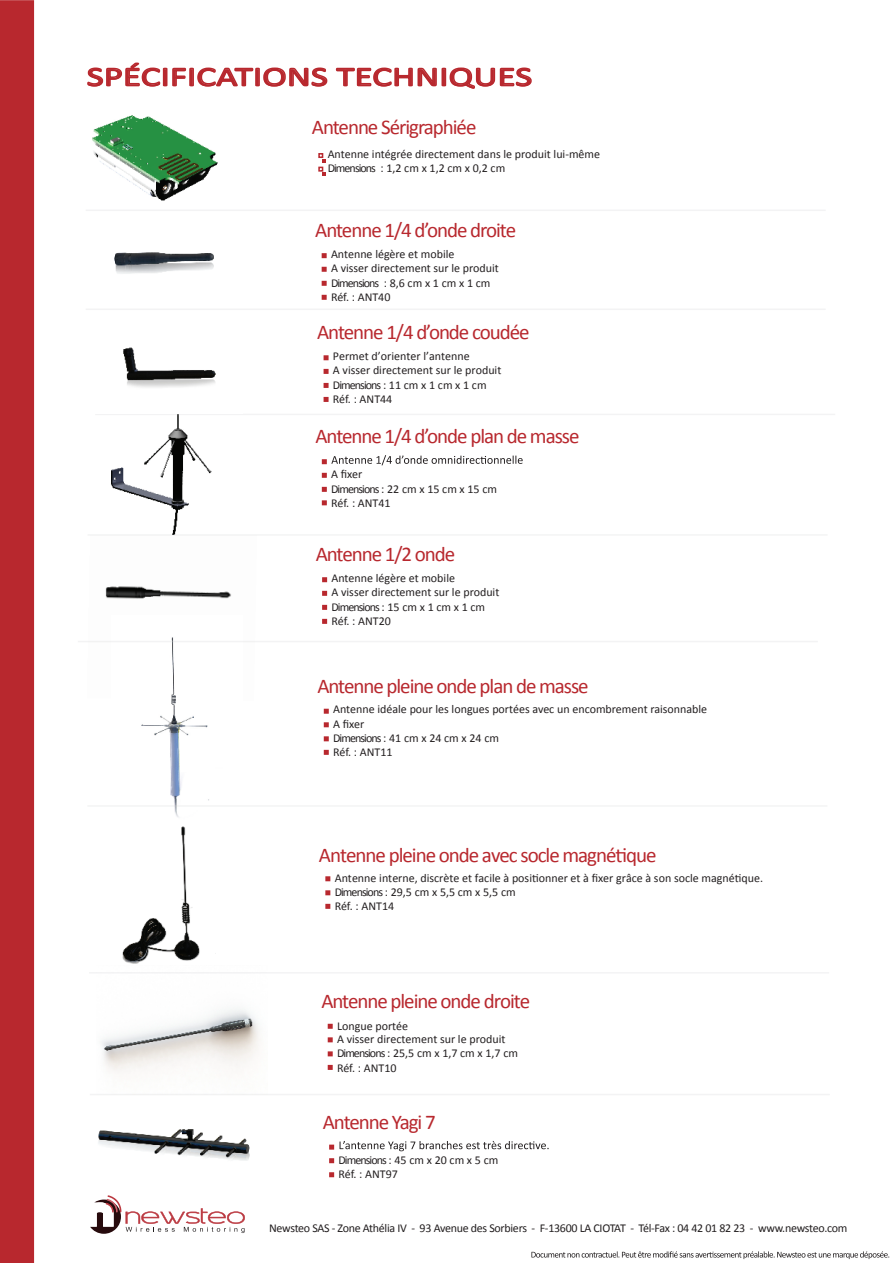
<style>
.page{position:relative;width:893px;height:1263px;background:#fff}
.page>*{position:absolute;margin:0;border:0;box-sizing:border-box;transform-origin:0 0}
.t1{font:27px "Calibri";color:#b8282e;scale:1.38 1}
.t2{font:21px "Calibri";letter-spacing:-.05em;color:#b8282e}
.t3{font:12px/14.4px "Calibri";color:#231f20}
.t4{font:12px "Calibri";letter-spacing:-.025em;color:#231f20}
</style>
<div class="page">
<div style="left:0;top:0;width:34px;height:1263px;background:#b8282e"></div>
<svg style="left:87px;top:62px;width:241px;height:25px"></svg>
<svg style="left:335px;top:67px;width:197px;height:22px"></svg>
<svg style="left:531px;top:1251px;width:358px;height:8px"></svg>
<svg style="left:318px;top:153px;width:8px;height:23px"></svg>
<img style="left:92px;top:115px;width:126px;height:86px">
<svg style="left:322px;top:253px;width:5px;height:5px"></svg>
<svg style="left:322px;top:267px;width:5px;height:5px"></svg>
<svg style="left:322px;top:281px;width:5px;height:5px"></svg>
<svg style="left:322px;top:295px;width:5px;height:5px"></svg>
<img style="left:114px;top:252px;width:100px;height:22px">
<svg style="left:322px;top:577px;width:5px;height:5px"></svg>
<svg style="left:322px;top:591px;width:5px;height:5px"></svg>
<svg style="left:322px;top:605px;width:5px;height:5px"></svg>
<svg style="left:322px;top:619px;width:5px;height:5px"></svg>
<img style="left:105px;top:586px;width:126px;height:13px">
<svg style="left:322px;top:455px;width:201px;height:10px"></svg>
<svg style="left:322px;top:473px;width:5px;height:5px"></svg>
<svg style="left:322px;top:487px;width:5px;height:5px"></svg>
<svg style="left:322px;top:500px;width:5px;height:5px"></svg>
<img style="left:111px;top:415px;width:101px;height:119px">
<hr style="left:86px;top:210px;width:740px;height:1px;background:#d1d2d4">
<hr style="left:86px;top:308px;width:740px;height:2px;background:#d1d2d4">
<hr style="left:88px;top:534px;width:740px;height:2px;background:#d1d2d4">
<svg style="left:324px;top:709px;width:5px;height:5px"></svg>
<svg style="left:324px;top:722px;width:5px;height:5px"></svg>
<svg style="left:324px;top:736px;width:5px;height:5px"></svg>
<svg style="left:324px;top:750px;width:5px;height:5px"></svg>
<img style="left:141px;top:637px;width:67px;height:152px">
<svg style="left:340px;top:1141px;width:209px;height:10px"></svg>
<svg style="left:329px;top:1144px;width:5px;height:5px"></svg>
<svg style="left:329px;top:1158px;width:5px;height:5px"></svg>
<svg style="left:329px;top:1172px;width:5px;height:5px"></svg>
<img style="left:98px;top:1129px;width:152px;height:32px">
<hr style="left:78px;top:641px;width:740px;height:1px;background:#d1d2d4">
<svg style="left:90px;top:1195px;width:155px;height:39px"></svg>
<hr style="left:95px;top:414px;width:740px;height:1px;background:#d1d2d4">
<svg style="left:324px;top:355px;width:5px;height:5px"></svg>
<svg style="left:324px;top:369px;width:5px;height:5px"></svg>
<svg style="left:324px;top:383px;width:5px;height:5px"></svg>
<svg style="left:324px;top:397px;width:5px;height:5px"></svg>
<img style="left:123px;top:347px;width:93px;height:41px">
<img style="left:122px;top:789px;width:94px;height:175px">
<img style="left:102px;top:1009px;width:157px;height:63px">
<hr style="left:87px;top:805px;width:740px;height:2px;background:#d1d2d4">
<svg style="left:325px;top:876px;width:5px;height:5px"></svg>
<svg style="left:325px;top:890px;width:5px;height:5px"></svg>
<svg style="left:325px;top:904px;width:5px;height:5px"></svg>
<svg style="left:328px;top:1024px;width:5px;height:5px"></svg>
<svg style="left:328px;top:1037px;width:5px;height:5px"></svg>
<svg style="left:328px;top:1051px;width:5px;height:5px"></svg>
<svg style="left:328px;top:1065px;width:5px;height:5px"></svg>
<hr style="left:90px;top:1094px;width:740px;height:1px;background:#d1d2d4">
<hr style="left:89px;top:972px;width:740px;height:1px;background:#d1d2d4">
<h1 class="t1" style="left:87px;top:60px;width:324px">SPÉCIFICATIONS TECHNIQUES</h1>
<h2 class="t2" style="left:312px;top:114px;width:166px">Antenne Sérigraphiée</h2>
<p class="t3" style="left:328px;top:146px;width:274px">Antenne intégrée directement dans le produit lui-même<br>Dimensions : 1,2 cm x 1,2 cm x 0,2 cm</p>
<h2 class="t2" style="left:315px;top:217px;width:202px">Antenne 1/4 d’onde droite</h2>
<p class="t3" style="left:331px;top:247px;width:169px">Antenne légère et mobile<br>A visser directement sur le produit<br>Dimensions : 8,6 cm x 1 cm x 1 cm<br>Réf. : ANT40</p>
<h2 class="t2" style="left:317px;top:319px;width:214px">Antenne 1/4 d’onde coudée</h2>
<p class="t3" style="left:333px;top:349px;width:170px">Permet d’orienter l’antenne<br>A visser directement sur le produit<br>Dimensions : 11 cm x 1 cm x 1 cm<br>Réf. : ANT44</p>
<h2 class="t2" style="left:315px;top:423px;width:265px">Antenne 1/4 d’onde plan de masse</h2>
<p class="t3" style="left:331px;top:467px;width:167px">A fixer<br>Dimensions : 22 cm x 15 cm x 15 cm<br>Réf. : ANT41</p>
<h2 class="t2" style="left:316px;top:541px;width:141px">Antenne 1/2 onde</h2>
<p class="t3" style="left:331px;top:571px;width:169px">Antenne légère et mobile<br>A visser directement sur le produit<br>Dimensions : 15 cm x 1 cm x 1 cm<br>Réf. : ANT20</p>
<h2 class="t2" style="left:317px;top:672px;width:273px">Antenne pleine onde plan de masse</h2>
<p class="t3" style="left:333px;top:702px;width:376px">Antenne idéale pour les longues portées avec un encombrement raisonnable<br>A fixer<br>Dimensions : 41 cm x 24 cm x 24 cm<br>Réf. : ANT11</p>
<h2 class="t2" style="left:319px;top:841px;width:339px">Antenne pleine onde avec socle magnétique</h2>
<p class="t3" style="left:335px;top:870px;width:430px">Antenne interne, discrète et facile à positionner et à fixer grâce à son socle magnétique.<br>Dimensions : 29,5 cm x 5,5 cm x 5,5 cm<br>Réf. : ANT14</p>
<h2 class="t2" style="left:321px;top:987px;width:211px">Antenne pleine onde droite</h2>
<p class="t3" style="left:337px;top:1031px;width:182px">A visser directement sur le produit<br>Dimensions : 25,5 cm x 1,7 cm x 1,7 cm<br>Réf. : ANT10</p>
<p class="t3" style="left:337px;top:1018px;width:73px">Longue portée</p>
<h2 class="t2" style="left:323px;top:1108px;width:114px">Antenne Yagi 7</h2>
<p class="t3" style="left:339px;top:1152px;width:161px">Dimensions : 45 cm x 20 cm x 5 cm<br>Réf. : ANT97</p>
<p class="t4" style="left:269px;top:1221px;width:580px">Newsteo SAS - Zone Athélia IV - 93 Avenue des Sorbiers - F-13600 LA CIOTAT - Tél-Fax : 04 42 01 82 23 - www.newsteo.com</p>
</div>
